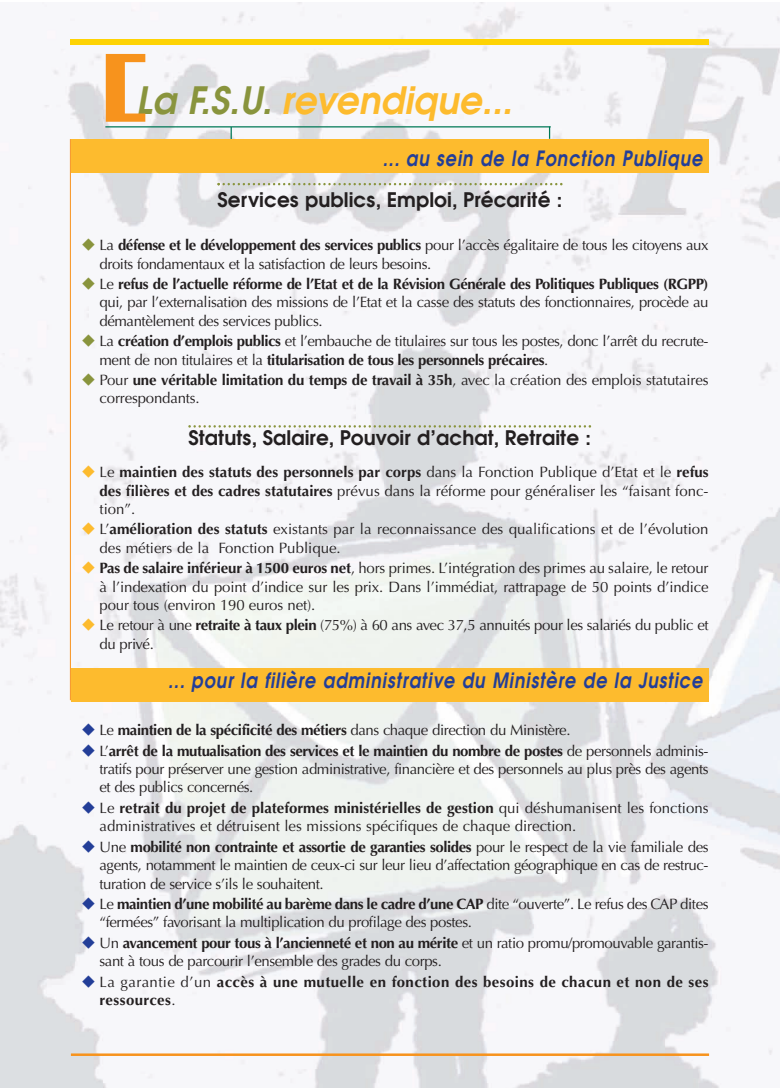
<style>
.page{position:relative;width:780px;height:1088px;background:#fff}
.page>*{position:absolute;margin:0;border:0;box-sizing:border-box;transform-origin:0 0}
.t1{font:italic 600 37.5px "Avant Garde";letter-spacing:.005em;color:#fdbb2e;scale:.96 1}
.t2{font:italic 600 21px "Avant Garde";letter-spacing:.055em;color:#233e98;scale:.83 1}
.t3{font:600 20px "Avant Garde";letter-spacing:.005em;color:#231f20}
.t4{font:15px/18.4px "Optima";letter-spacing:-.03em;color:#231f20}
.t5{font:15px/18.4px "Optima";color:#231f20}
.t6{font:700 15px/20.4px "Optima";letter-spacing:-.03em;color:#231f20}
.t7{font:15px/18.4px "Optima";letter-spacing:-.01em;color:#231f20}
.t8{font:700 15px/18.4px "Optima";letter-spacing:.03em;color:#231f20}
.s1{color:#89943d}
.s2{font-weight:700}
.s3{font-weight:400}
</style>
<div class="page">
<img style="left:1px;top:3px;width:779px;height:1085px">
<hr style="left:105px;top:126px;width:445px;height:1px;background:#007856">
<svg style="left:230px;top:127px;width:2px;height:12px"></svg>
<div style="left:71px;top:139px;width:637px;height:34px;background:#fdbb2e"></div>
<svg style="left:549px;top:127px;width:1px;height:12px"></svg>
<svg style="left:217px;top:183px;width:345px;height:2px"></svg>
<svg style="left:188px;top:425px;width:403px;height:3px"></svg>
<div style="left:70px;top:39px;width:638px;height:6px;background:#fed304"></div>
<hr style="left:71px;top:1053px;width:638px;height:3px;background:#f7931d">
<div style="left:71px;top:668px;width:637px;height:33px;background:#fdbb2e"></div>
<hr style="left:70px;top:139px;width:1px;height:561px;background:#f7931d">
<svg style="left:82px;top:239px;width:13px;height:12px"></svg>
<svg style="left:82px;top:277px;width:13px;height:13px"></svg>
<svg style="left:82px;top:335px;width:13px;height:12px"></svg>
<svg style="left:82px;top:373px;width:13px;height:13px"></svg>
<svg style="left:82px;top:465px;width:13px;height:13px"></svg>
<svg style="left:82px;top:523px;width:13px;height:12px"></svg>
<svg style="left:82px;top:562px;width:13px;height:12px"></svg>
<svg style="left:82px;top:619px;width:13px;height:12px"></svg>
<svg style="left:82px;top:724px;width:13px;height:12px"></svg>
<svg style="left:82px;top:744px;width:13px;height:12px"></svg>
<svg style="left:82px;top:801px;width:13px;height:12px"></svg>
<svg style="left:82px;top:840px;width:13px;height:12px"></svg>
<svg style="left:82px;top:897px;width:13px;height:13px"></svg>
<svg style="left:82px;top:936px;width:13px;height:12px"></svg>
<svg style="left:82px;top:975px;width:13px;height:12px"></svg>
<h1 class="t1" style="left:95px;top:79px;width:436px"><sup>[</sup><span class="s1">La F.S.U.</span> revendique...</h1>
<h2 class="t2" style="left:382px;top:147px;width:386px">... au sein de la Fonction Publique</h2>
<h3 class="t3" style="left:217px;top:188px;width:346px">Services publics, Emploi, Précarité :</h3>
<p class="t4" style="left:99px;top:237px;width:610px">La <span class="s2">défense et le développement des services publics</span> pour l’accès égalitaire de tous les citoyens aux droits fondamentaux et la satisfaction de leurs besoins.</p>
<p class="t4" style="left:99px;top:276px;width:610px;text-align:justify">Le <span class="s2">refus de l’actuelle réforme de l’Etat et de la Révision Générale des Politiques Publiques (RGPP) </span>qui, par l’externalisation des missions de l’Etat et la casse des statuts des fonctionnaires, procède au démantèlement des services publics.</p>
<p class="t4" style="left:99px;top:333px;width:610px">La <span class="s2">création d’emplois publics</span> et l’embauche de titulaires sur tous les postes, donc l’arrêt du recrute&shy;ment de non titulaires et la <span class="s2">titularisation de tous les personnels précaires</span>.</p>
<p class="t7" style="left:99px;top:372px;width:610px">Pour <span class="s2">une véritable limitation du temps de travail à 35h</span>, avec la création des emplois statutaires correspondants.</p>
<h3 class="t3" style="left:188px;top:427px;width:404px">Statuts, Salaire, Pouvoir d’achat, Retraite :</h3>
<p class="t4" style="left:99px;top:464px;width:610px;text-align:justify">Le <span class="s2">maintien des statuts des personnels par corps</span> dans la Fonction Publique d’Etat et le <span class="s2">refus des filières et des cadres statutaires</span> prévus dans la réforme pour généraliser les “faisant fonc&shy;tion”.</p>
<p class="t5" style="left:99px;top:521px;width:610px">L’<span class="s2">amélioration des statuts</span> existants par la reconnaissance des qualifications et de l’évolution des métiers de la Fonction Publique.</p>
<p class="t4" style="left:99px;top:560px;width:610px;text-align:justify"><span class="s2">Pas de salaire inférieur à 1500 euros net</span>, hors primes. L’intégration des primes au salaire, le retour à l’indexation du point d’indice sur les prix. Dans l’immédiat, rattrapage de 50 points d’indice pour tous (environ 190 euros net).</p>
<p class="t4" style="left:99px;top:617px;width:610px">Le retour à une <span class="s2">retraite à taux plein</span> (75%) à 60 ans avec 37,5 annuités pour les salariés du public et du privé.</p>
<h2 class="t2" style="left:168px;top:668px;width:645px">... pour la filière administrative du Ministère de la Justice</h2>
<p class="t6" style="left:99px;top:721px;width:610px"><span class="s3">Le</span> maintien de la spécificité des métiers <span class="s3">dans chaque direction du Ministère.<br>L’</span>arrêt de la mutualisation des services et le maintien du nombre de postes <span class="s3">de personnels adminis-</span></p>
<p class="t4" style="left:99px;top:761px;width:610px">tratifs pour préserver une gestion administrative, financière et des personnels au plus près des agents et des publics concernés.</p>
<p class="t5" style="left:99px;top:800px;width:610px">Le <span class="s2">retrait du projet de plateformes ministérielles de gestion</span> qui déshumanisent les fonctions administratives et détruisent les missions spécifiques de chaque direction.</p>
<p class="t4" style="left:99px;top:839px;width:610px;text-align:justify">Une <span class="s2">mobilité non contrainte et assortie de garanties solides</span> pour le respect de la vie familiale des agents, notamment le maintien de ceux-ci sur leur lieu d’affectation géographique en cas de restruc&shy;turation de service s’ils le souhaitent.</p>
<p class="t4" style="left:99px;top:896px;width:610px">Le <span class="s2">maintien d’une mobilité au barème dans le cadre d’une CAP</span> dite “ouverte”. Le refus des CAP dites “fermées” favorisant la multiplication du profilage des postes.</p>
<p class="t4" style="left:99px;top:935px;width:610px">Un <span class="s2">avancement pour tous à l’ancienneté et non au mérite</span> et un ratio promu/promouvable garantis&shy;sant à tous de parcourir l’ensemble des grades du corps.</p>
<p class="t8" style="left:99px;top:974px;width:610px"><span class="s3">La garantie d’un</span> accès à une mutuelle en fonction des besoins de chacun et non de ses ressources<span class="s3">.</span></p>
</div>
